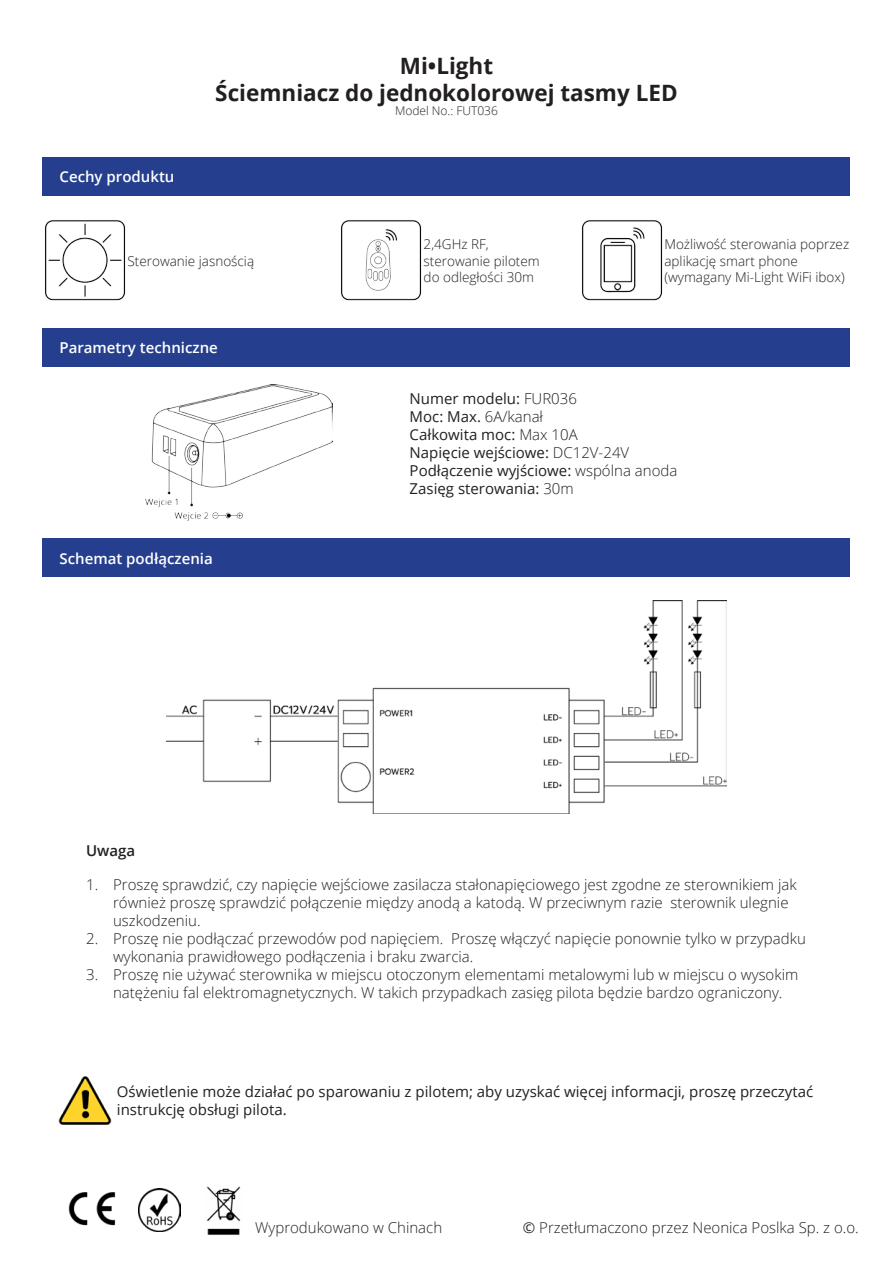
<style>
.page{position:relative;width:893px;height:1263px;background:#fff}
.page>*{position:absolute;margin:0;border:0;box-sizing:border-box;transform-origin:0 0}
.t1{font:700 22.5px/27px "Open Sans";color:#231f20;text-align:center}
.t2{font:300 15px/18px "Open Sans";color:#231f20}
.t3{font:15px/18px "Open Sans";color:#231f20}
.t4{font:600 15px "Open Sans";color:#fff}
.t5{font:600 15px "Open Sans";color:#231f20}
.t6{font:300 13.5px/16.2px "Open Sans";color:#231f20}
.t7{font:300 12px "Open Sans";color:#231f20}
.s1{font-weight:300}
.s2{font-weight:400}
</style>
<div class="page">
<div style="left:43px;top:157px;width:807px;height:39px;background:#253f8e"></div>
<div style="left:43px;top:328px;width:807px;height:38px;background:#253f8e"></div>
<div style="left:43px;top:539px;width:807px;height:38px;background:#253f8e"></div>
<img style="left:45px;top:220px;width:81px;height:81px">
<img style="left:341px;top:220px;width:81px;height:81px">
<img style="left:582px;top:220px;width:81px;height:81px">
<img style="left:146px;top:384px;width:186px;height:137px">
<img style="left:167px;top:601px;width:559px;height:212px">
<img style="left:58px;top:1076px;width:54px;height:49px">
<img style="left:68px;top:1192px;width:48px;height:34px">
<img style="left:207px;top:1186px;width:34px;height:49px">
<img style="left:138px;top:1188px;width:43px;height:43px">
<p class="t4" style="left:60px;top:166px;width:116px">Cechy produktu</p>
<h1 class="t1" style="left:215px;top:52px;width:464px">Mi•Light<br>Ściemniacz do jednokolorowej tasmy LED</h1>
<p class="t7" style="left:395px;top:103px;width:104px">Model No.: FUT036</p>
<p class="t6" style="left:128px;top:252px;width:128px">Sterowanie jasnością</p>
<p class="t4" style="left:60px;top:337px;width:160px">Parametry techniczne</p>
<p class="t4" style="left:60px;top:548px;width:155px">Schemat podłączenia</p>
<p class="t5" style="left:86px;top:840px;width:51px">Uwaga</p>
<p class="t6" style="left:424px;top:236px;width:118px">2,4GHz RF, sterowanie pilotem do odległości 30m</p>
<p class="t6" style="left:664px;top:236px;width:186px">Możliwość sterowania poprzez aplikację smart phone (wymagany Mi-Light WiFi ibox)</p>
<p class="t3" style="left:410px;top:389px;width:269px">Numer modelu: <span class="s1">FUR036<br></span>Moc: Max. <span class="s1">6A/kanał<br></span>Całkowita moc: <span class="s1">Max 10A<br></span>Napięcie wejściowe: <span class="s1">DC12V-24V<br></span>Podłączenie wyjściowe: <span class="s1">wspólna anoda<br></span>Zasięg sterowania: <span class="s1">30m</span></p>
<p class="t2" style="left:113px;top:875px;width:685px;text-indent:-27px">1. Proszę sprawdzić, czy napięcie wejściowe zasilacza stałonapięciowego jest zgodne ze sterownikiem jak również proszę sprawdzić połączenie między anodą a katodą. W przeciwnym razie sterownik ulegnie uszkodzeniu.</p>
<p class="t2" style="left:113px;top:929px;width:694px;text-indent:-27px">2. Proszę nie podłączać przewodów pod napięciem. Proszę włączyć napięcie ponownie tylko w przypadku wykonania prawidłowego podłączenia i braku zwarcia.</p>
<p class="t2" style="left:113px;top:965px;width:687px;text-indent:-27px">3. Proszę nie używać sterownika w miejscu otoczonym elementami metalowymi lub w miejscu o wysokim natężeniu fal elektromagnetycznych. W takich przypadkach zasięg pilota będzie bardzo ograniczony.</p>
<p class="t3" style="left:117px;top:1082px;width:698px">Oświetlenie może działać po sparowaniu z pilotem; aby uzyskać więcej informacji, proszę przeczytać instrukcję obsługi pilota.</p>
<p class="t2" style="left:255px;top:1218px;width:189px">Wyprodukowano w Chinach</p>
<p class="t2" style="left:523px;top:1218px;width:337px"><span class="s2">©</span> Przetłumaczono przez Neonica Poslka Sp. z o.o.</p>
</div>
